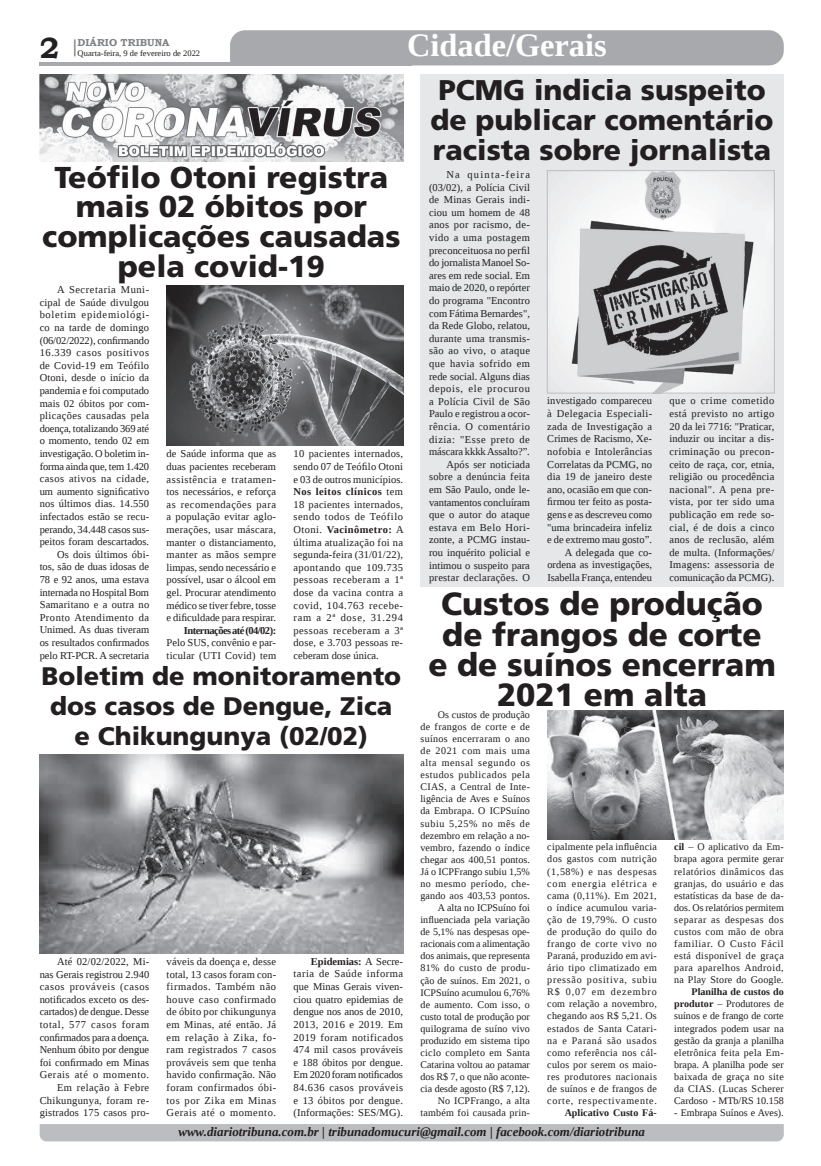
<style>
.page{position:relative;width:821px;height:1166px;background:#fff}
.page>*{position:absolute;margin:0;border:0;box-sizing:border-box;transform-origin:0 0}
.t1{font:700 32.38px "Liberation Serif";color:#fff}
.t2{font:900 32.11px/30.3px "Frutiger LT Std";color:#231f20;text-align:center}
.t3{font:900 30.19px/29.8px "Frutiger LT Std";color:#231f20;text-align:center}
.t4{font:700 29.31px "Bookman Old Style";color:#231f20}
.t5{font:900 28.44px/29.8px "Frutiger LT Std";color:#231f20}
.t6{font:900 25.38px/29.8px "Frutiger LT Std";color:#231f20;text-align:center}
.t7{font:italic 700 12.95px "Liberation Serif";color:#231f20}
.t8{font:10.5px/12.6px "Liberation Serif";letter-spacing:.005em;color:#231f20;text-align:justify}
.t9{font:700 10.5px "Liberation Serif";letter-spacing:-.05em;color:#231f20}
.t10{font:10.06px/12.1px "Liberation Serif";letter-spacing:.015em;color:#231f20;text-align:justify}
.t11{font:700 10.06px "Liberation Serif";letter-spacing:.005em;color:#231f20}
.t12{font:700 10.06px "Bookman Old Style";color:#808285}
.t13{font:8.4px "Liberation Serif";color:#231f20}
.s1{font-weight:700}
</style>
<div class="page">
<svg style="left:74px;top:39px;width:2px;height:17px"></svg>
<hr style="left:40px;top:62px;width:372px;height:3px;background:#a8a9ad">
<div style="left:230px;top:30px;width:554px;height:35px;background:#a8a9ad"></div>
<div style="left:40px;top:1124px;width:744px;height:17px;background:#bcbdc0"></div>
<div style="left:420px;top:74px;width:364px;height:513px;background:#e6e7e9"></div>
<img style="left:40px;top:74px;width:363px;height:87px">
<img style="left:40px;top:754px;width:363px;height:200px">
<img style="left:167px;top:286px;width:236px;height:159px">
<img style="left:549px;top:172px;width:224px;height:219px">
<div style="left:547px;top:170px;width:228px;height:223px;border:1px solid #bcbdc0"></div>
<img style="left:547px;top:711px;width:237px;height:128px">
<h1 class="t1" style="left:407px;top:24px;width:201px">Cidade/Gerais</h1>
<h3 class="t5" style="left:431px;top:75px;width:345px">PCMG indicia suspeito de publicar comentário racista sobre jornalista</h3>
<p class="t8" style="left:429px;top:168px;width:102px;text-align:right">Na quinta-feira (03/02), a Polícia Civil de Minas Gerais indi&shy;ciou um homem de 48 anos por racismo, de&shy;vido a uma postagem preconceituosa no perfil do jornalista Manoel So&shy;ares em rede social. Em maio de 2020, o repórter do programa "Encontro com Fátima Bernardes", da Rede Globo, relatou, durante uma transmis&shy;são ao vivo, o ataque que havia sofrido em rede social. Alguns dias depois, ele procurou a Polícia Civil de São<br>Paulo e registrou a ocor&shy;rência. O comentário dizia: "Esse preto de máscara kkkk Assalto?”.<br>Após ser noticiada sobre a denúncia feita em São Paulo, onde le&shy;vantamentos concluíram que o autor do ataque estava em Belo Hori&shy;zonte, a PCMG instau&shy;rou inquérito policial e intimou o suspeito para prestar declarações. O</p>
<p class="t12" style="left:78px;top:35px;width:93px">DIÁRIO TRIBUNA</p>
<h3 class="t4" style="left:40px;top:27px;width:21px">2</h3>
<p class="t13" style="left:78px;top:48px;width:124px">Quarta-feira, 9 de fevereiro de 2022</p>
<h3 class="t3" style="left:42px;top:162px;width:360px">Teófilo Otoni registra mais 02 óbitos por complicações causadas pela covid-19</h3>
<p class="t8" style="left:40px;top:283px;width:111px;text-align:right">A Secretaria Muni&shy;cipal de Saúde divulgou boletim epidemiológi&shy;co na tarde de domingo (06/02/2022), confirmando<br>16.339 casos positivos de Covid-19 em Teófilo<br>Otoni, desde o início da pandemia e foi computado mais 02 óbitos por com&shy;plicações causadas pela doença, totalizando 369 até o momento, tendo 02 em investigação. O boletim in&shy;forma ainda que, tem 1.420 casos ativos na cidade, um aumento significativo nos últimos dias. 14.550 infectados estão se recu&shy;perando, 34.448 casos sus&shy;peitos foram descartados.<br>Os dois últimos óbi&shy;tos, são de duas idosas de<br>78 e 92 anos, uma estava internada no Hospital Bom<br>Samaritano e a outra no<br>Pronto Atendimento da<br>Unimed. As duas tiveram os resultados confirmados pelo RT-PCR. A secretaria</p>
<p class="t8" style="left:547px;top:395px;width:106px;text-align:right">investigado compareceu à Delegacia Especiali&shy;zada de Investigação a<br>Crimes de Racismo, Xe&shy;nofobia e Intolerâncias<br>Correlatas da PCMG, no dia 19 de janeiro deste ano, ocasião em que con&shy;firmou ter feito as posta&shy;gens e as descreveu como "uma brincadeira infeliz e de extremo mau gosto”.<br>A delegada que co&shy;ordena as investigações,<br>Isabella França, entendeu</p>
<p class="t8" style="left:670px;top:395px;width:106px">que o crime cometido está previsto no artigo 20 da lei 7716: "Praticar, induzir ou incitar a dis&shy;criminação ou precon&shy;ceito de raça, cor, etnia, religião ou procedência nacional". A pena pre&shy;vista, por ter sido uma publicação em rede so&shy;cial, é de dois a cinco anos de reclusão, além de multa. (Informações/ Imagens: assessoria de comunicação da PCMG).</p>
<p class="t8" style="left:167px;top:447px;width:111px">de Saúde informa que as duas pacientes receberam assistência e tratamen&shy;tos necessários, e reforça as recomendações para a população evitar aglo&shy;merações, usar máscara, manter o distanciamento, manter as mãos sempre limpas, sendo necessário e possível, usar o álcool em gel. Procurar atendimento médico se tiver febre, tosse e dificuldade para respirar.</p>
<p class="t9" style="left:184px;top:623px;width:94px">Internações até (04/02):</p>
<p class="t8" style="left:167px;top:636px;width:111px">Pelo SUS, convênio e par&shy;ticular (UTI Covid) tem</p>
<p class="t8" style="left:294px;top:447px;width:112px">10 pacientes internados, sendo 07 de Teófilo Otoni e 03 de outros municípios.<br><span class="s1">Nos leitos clínicos</span> tem 18 pacientes internados, sendo todos de Teófilo Otoni. <span class="s1">Vacinômetro:</span> A última atualização foi na segunda-feira (31/01/22), apontando que 109.735 pessoas receberam a 1ª dose da vacina contra a covid, 104.763 recebe&shy;ram a 2ª dose, 31.294 pessoas receberam a 3ª dose, e 3.703 pessoas re&shy;ceberam dose única.</p>
<h2 class="t2" style="left:428px;top:589px;width:349px">Custos de produção de frangos de corte<br>e de suínos encerram<br>2021 em alta</h2>
<h3 class="t6" style="left:42px;top:661px;width:361px">Boletim de monitoramento dos casos de Dengue, Zica e Chikungunya (02/02)</h3>
<p class="t10" style="left:420px;top:708px;width:111px;text-align:right">Os custos de produção<br>de frangos de corte e de suínos encerraram o ano de 2021 com mais uma alta mensal segundo os estudos publicados pela<br>CIAS, a Central de Inte&shy;ligência de Aves e Suínos da Embrapa. O ICPSuíno subiu 5,25% no mês de dezembro em relação a no&shy;vembro, fazendo o índice chegar aos 400,51 pontos.<br>Já o ICPFrango subiu 1,5% no mesmo período, che&shy;gando aos 403,53 pontos.<br>A alta no ICPSuíno foi influenciada pela variação de 5,1% nas despesas ope&shy;racionais com a alimentação dos animais, que representa<br>81% do custo de produ&shy;ção de suínos. Em 2021, o<br>ICPSuíno acumulou 6,76% de aumento. Com isso, o custo total de produção por quilograma de suíno vivo produzido em sistema tipo ciclo completo em Santa<br>Catarina voltou ao patamar dos R$ 7, o que não aconte&shy;cia desde agosto (R$ 7,12).<br>No ICPFrango, a alta também foi causada prin-</p>
<p class="t10" style="left:547px;top:841px;width:111px">cipalmente pela influência dos gastos com nutrição (1,58%) e nas despesas com energia elétrica e cama (0,11%). Em 2021, o índice acumulou varia&shy;ção de 19,79%. O custo de produção do quilo do frango de corte vivo no Paraná, produzido em avi&shy;ário tipo climatizado em pressão positiva, subiu R$ 0,07 em dezembro com relação a novembro, chegando aos R$ 5,21. Os estados de Santa Catari&shy;na e Paraná são usados como referência nos cál&shy;culos por serem os maio&shy;res produtores nacionais de suínos e de frangos de corte, respectivamente.</p>
<p class="t11" style="left:565px;top:1106px;width:94px">Aplicativo Custo Fá-</p>
<p class="t10" style="left:674px;top:841px;width:111px"><span class="s1">cil</span> – O aplicativo da Em&shy;brapa agora permite gerar relatórios dinâmicos das granjas, do usuário e das estatísticas da base de da&shy;dos. Os relatórios permitem separar as despesas dos custos com mão de obra familiar. O Custo Fácil está disponível de graça para aparelhos Android, na Play Store do Google.</p>
<p class="t10" style="left:674px;top:986px;width:111px;text-indent:17px"><span class="s1">Planilha de custos do produtor</span> – Produtores de suínos e de frango de corte integrados podem usar na gestão da granja a planilha eletrônica feita pela Em&shy;brapa. A planilha pode ser baixada de graça no site da CIAS. (Lucas Scherer Cardoso - MTb/RS 10.158</p>
<p class="t10" style="left:674px;top:1106px;width:111px">- Embrapa Suínos e Aves).</p>
<p class="t8" style="left:40px;top:955px;width:111px;text-align:right">Até 02/02/2022, Mi-<br>nas Gerais registrou 2.940 casos prováveis (casos notificados exceto os des&shy;cartados) de dengue. Desse total, 577 casos foram confirmados para a doença.<br>Nenhum óbito por dengue foi confirmado em Minas<br>Gerais até o momento.<br>Em relação à Febre<br>Chikungunya, foram re&shy;gistrados 175 casos pro-</p>
<p class="t8" style="left:167px;top:955px;width:111px">váveis da doença e, desse total, 13 casos foram con&shy;firmados. Também não houve caso confirmado de óbito por chikungunya em Minas, até então. Já em relação à Zika, fo&shy;ram registrados 7 casos prováveis sem que tenha havido confirmação. Não foram confirmados óbi&shy;tos por Zika em Minas Gerais até o momento.</p>
<p class="t8" style="left:294px;top:955px;width:111px;text-indent:17px"><span class="s1">Epidemias:</span> A Secre&shy;taria de Saúde informa que Minas Gerais viven&shy;ciou quatro epidemias de dengue nos anos de 2010, 2013, 2016 e 2019. Em 2019 foram notificados 474 mil casos prováveis e 188 óbitos por dengue.<br>Em 2020 foram notificados 84.636 casos prováveis e 13 óbitos por dengue. (Informações: SES/MG).</p>
<p class="t7" style="left:178px;top:1123px;width:468px">www.diariotribuna.com.br | tribunadomucuri@gmail.com | facebook.com/diariotribuna</p>
</div>
